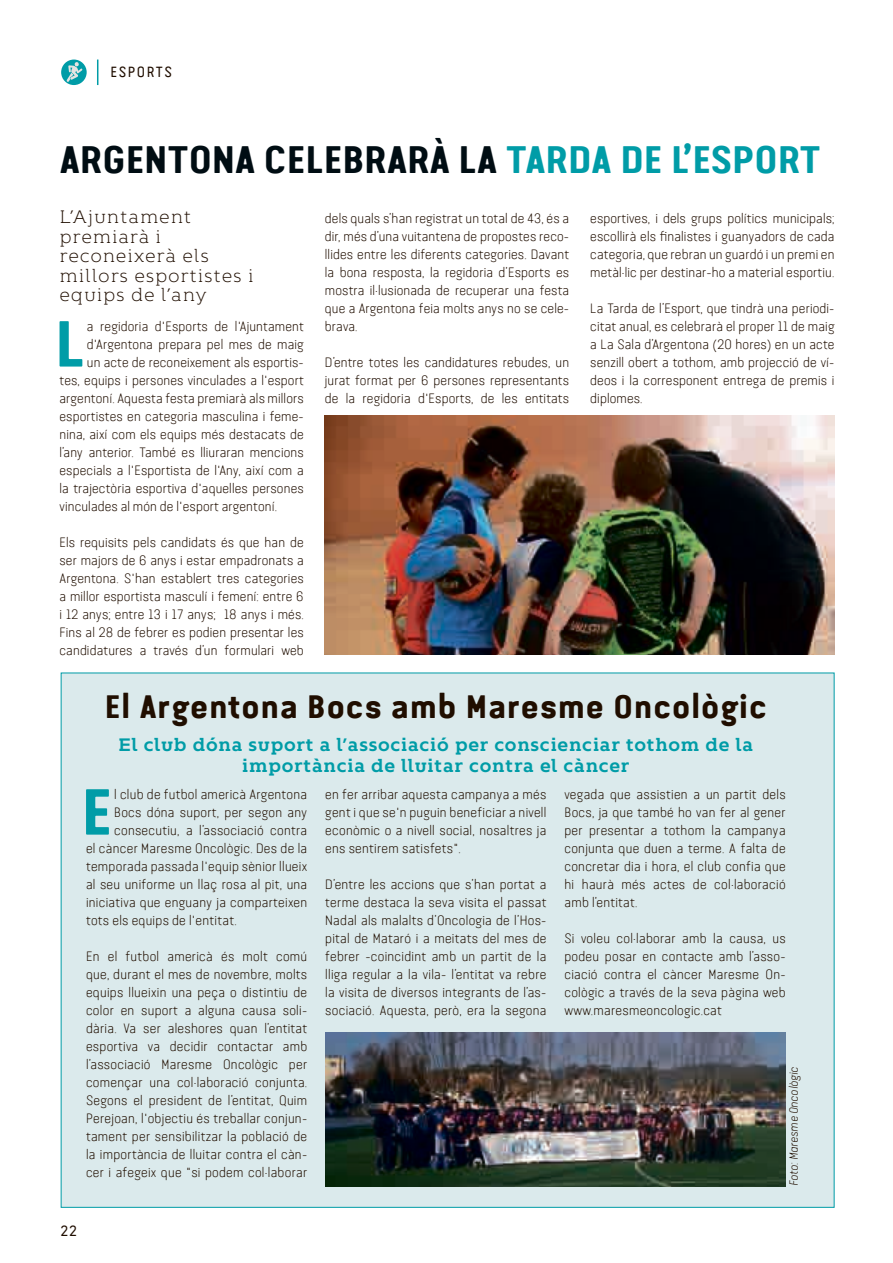
<style>
.page{position:relative;width:893px;height:1263px;background:#fff}
.page>*{position:absolute;margin:0;border:0;box-sizing:border-box;transform-origin:0 0}
.t1{font:700 65.25px "Van Condensed Pro";color:#009ca7}
.t2{font:700 39px "Van Condensed Pro";letter-spacing:-.02em;color:#000d13}
.t3{font:700 33px "Van Condensed Pro";letter-spacing:.01em;color:#200e00}
.t4{font:700 18px/21px "Kontrapunkt Bob";letter-spacing:.04em;color:#009ca7;text-align:center}
.t5{font:300 18px/19.5px "Kontrapunkt Bob";letter-spacing:.04em;color:#200e00}
.t6{font:15px "Van Pro Regular 3";letter-spacing:.1em;color:#200e00}
.t7{font:300 13.5px/18px "Van Condensed Light Pro";letter-spacing:.01em;color:#200e00;text-align:justify}
.t8{font:12px "Van Condensed Light Pro Light Itali";letter-spacing:.01em;color:#200e00}
.s1{color:#009ca7}
</style>
<div class="page">
<div style="left:61px;top:60px;width:26px;height:25px;background:#009ca7;border-radius:50%"></div>
<svg style="left:97px;top:60px;width:1px;height:25px"></svg>
<svg style="left:67px;top:62px;width:15px;height:20px"></svg>
<div style="left:61px;top:673px;width:773px;height:535px;background:#dbeaec"></div>
<img style="left:324px;top:416px;width:510px;height:239px">
<img style="left:325px;top:1033px;width:461px;height:153px">
<p class="t6" style="left:110px;top:61px;width:63px">ESPORTS</p>
<h2 class="t2" style="left:60px;top:129px;width:763px">ARGENTONA CELEBRARÀ LA <span class="s1">TARDA DE L’ESPORT</span></h2>
<h3 class="t5" style="left:60px;top:208px;width:196px">L’Ajuntament premiarà i reconeixerà els millors esportistes i equips de l’any</h3>
<h1 class="t1" style="left:54px;top:292px;width:34px">L</h1>
<p class="t7" style="left:87px;top:316px;width:218px">a regidoria d'Esports de l'Ajuntament</p>
<p class="t7" style="left:87px;top:334px;width:218px">d'Argentona prepara pel mes de maig</p>
<p class="t7" style="left:87px;top:352px;width:218px">un acte de reconeixement als esportis-</p>
<p class="t7" style="left:60px;top:370px;width:246px">tes, equips i persones vinculades a l'esport</p>
<p class="t7" style="left:60px;top:388px;width:246px">argentoní. Aquesta festa premiarà als millors</p>
<p class="t7" style="left:60px;top:406px;width:246px">esportistes en categoria masculina i feme-</p>
<p class="t7" style="left:60px;top:424px;width:246px">nina, així com els equips més destacats de</p>
<p class="t7" style="left:60px;top:442px;width:246px">l’any anterior. També es lliuraran mencions</p>
<p class="t7" style="left:60px;top:460px;width:246px">especials a l'Esportista de l'Any, així com a</p>
<p class="t7" style="left:60px;top:478px;width:246px">la trajectòria esportiva d'aquelles persones</p>
<p class="t7" style="left:60px;top:496px;width:219px">vinculades al món de l'esport argentoní.</p>
<p class="t7" style="left:60px;top:532px;width:246px">Els requisits pels candidats és que han de ser majors de 6 anys i estar empadronats a Argentona. S'han establert tres categories a millor esportista masculí i femení: entre 6 i 12 anys; entre 13 i 17 anys; 18 anys i més.<br>Fins al 28 de febrer es podien presentar les candidatures a través d’un formulari web</p>
<p class="t7" style="left:325px;top:208px;width:246px">dels quals s’han registrat un total de 43, és a dir, més d’una vuitantena de propostes reco&shy;llides entre les diferents categories. Davant la bona resposta, la regidoria d’Esports es mostra il·lusionada de recuperar una festa que a Argentona feia molts anys no se cele&shy;brava.</p>
<p class="t7" style="left:325px;top:352px;width:246px">D’entre totes les candidatures rebudes, un jurat format per 6 persones representants de la regidoria d'Esports, de les entitats</p>
<p class="t7" style="left:590px;top:208px;width:246px">esportives, i dels grups polítics municipals; escollirà els finalistes i guanyadors de cada categoria, que rebran un guardó i un premi en metàl·lic per destinar-ho a material esportiu.</p>
<p class="t7" style="left:590px;top:298px;width:246px">La Tarda de l’Esport, que tindrà una periodi&shy;citat anual, es celebrarà el proper 11 de maig a La Sala d’Argentona (20 hores) en un acte senzill obert a tothom, amb projecció de ví&shy;deos i la corresponent entrega de premis i diplomes.</p>
<h3 class="t3" style="left:104px;top:681px;width:664px">El Argentona Bocs amb Maresme Oncològic</h3>
<h3 class="t4" style="left:119px;top:734px;width:636px">El club dóna suport a l’associació per conscienciar tothom de la importància de lluitar contra el càncer</h3>
<h1 class="t1" style="left:81px;top:760px;width:34px">E</h1>
<p class="t7" style="left:114px;top:784px;width:195px">l club de futbol americà Argentona</p>
<p class="t7" style="left:114px;top:802px;width:195px">Bocs dóna suport, per segon any</p>
<p class="t7" style="left:114px;top:820px;width:195px">consecutiu, a l’associació contra</p>
<p class="t7" style="left:86px;top:838px;width:223px">el càncer Maresme Oncològic. Des de la</p>
<p class="t7" style="left:86px;top:856px;width:223px">temporada passada l'equip sènior llueix</p>
<p class="t7" style="left:86px;top:874px;width:223px">al seu uniforme un llaç rosa al pit, una</p>
<p class="t7" style="left:86px;top:892px;width:223px">iniciativa que enguany ja comparteixen</p>
<p class="t7" style="left:86px;top:910px;width:152px">tots els equips de l'entitat.</p>
<p class="t7" style="left:86px;top:946px;width:223px">En el futbol americà és molt comú que, durant el mes de novembre, molts equips llueixin una peça o distintiu de color en suport a alguna causa soli&shy;dària. Va ser aleshores quan l’entitat esportiva va decidir contactar amb l’associació Maresme Oncològic per començar una col·laboració conjunta.<br>Segons el president de l’entitat, Quim Perejoan, l'objectiu és treballar conjun&shy;tament per sensibilitzar la població de la importància de lluitar contra el càn&shy;cer i afegeix que "si podem col·laborar</p>
<p class="t6" style="left:61px;top:1220px;width:18px">22</p>
<p class="t7" style="left:325px;top:784px;width:223px">en fer arribar aquesta campanya a més gent i que se'n puguin beneficiar a nivell econòmic o a nivell social, nosaltres ja ens sentirem satisfets".</p>
<p class="t7" style="left:325px;top:874px;width:223px">D’entre les accions que s’han portat a terme destaca la seva visita el passat Nadal als malalts d’Oncologia de l’Hos&shy;pital de Mataró i a meitats del mes de febrer -coincidint amb un partit de la lliga regular a la vila- l’entitat va rebre la visita de diversos integrants de l’as&shy;sociació. Aquesta, però, era la segona</p>
<p class="t7" style="left:564px;top:784px;width:223px">vegada que assistien a un partit dels Bocs, ja que també ho van fer al gener per presentar a tothom la campanya conjunta que duen a terme. A falta de concretar dia i hora, el club confia que hi haurà més actes de col·laboració amb l’entitat.</p>
<p class="t7" style="left:564px;top:928px;width:223px">Si voleu col·laborar amb la causa, us podeu posar en contacte amb l’asso&shy;ciació contra el càncer Maresme On&shy;cològic a través de la seva pàgina web www.maresmeoncologic.cat</p>
<p class="t8" style="left:785px;top:1186px;width:121px;rotate:-90deg">Foto: Maresme Oncològic</p>
</div>
